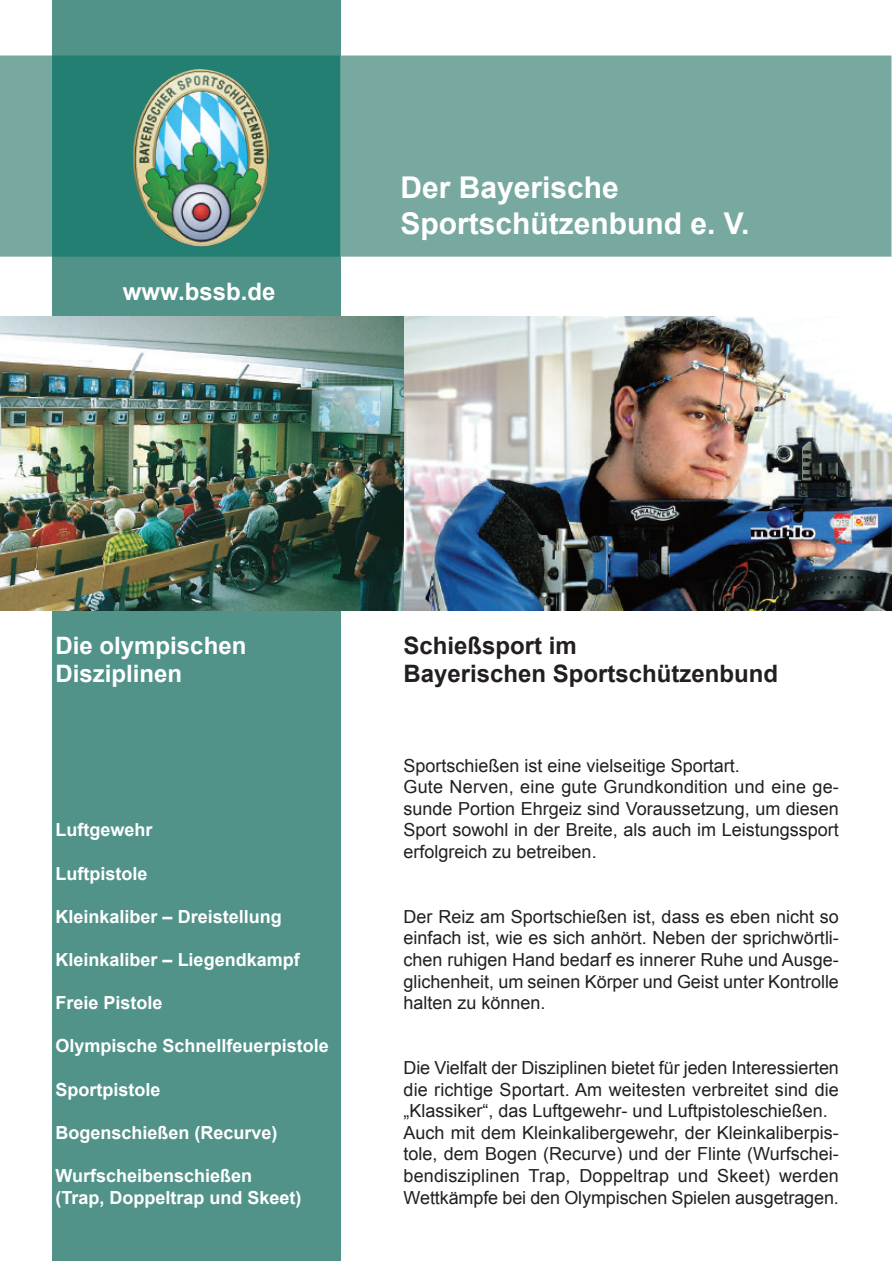
<style>
.page{position:relative;width:893px;height:1263px;background:#fff}
.page>*{position:absolute;margin:0;border:0;box-sizing:border-box;transform-origin:0 0}
.t1{font:700 30px/36px "Arial";color:#fff}
.t2{font:700 24px/28.8px "Arial";color:#231f20}
.t3{font:700 24px/28.8px "Arial";color:#fff}
.t4{font:18px/21.6px "Arial";color:#231f20}
.t5{font:700 18px/21.6px "Arial";color:#fff}
</style>
<div class="page">
<img style="left:0;top:317px;width:891px;height:294px">
<div style="left:52px;top:0;width:288px;height:1260px;background:#519389"></div>
<div style="left:0;top:56px;width:891px;height:201px;background:#78a9a1"></div>
<div style="left:52px;top:56px;width:288px;height:201px;background:#237f71"></div>
<img style="left:133px;top:69px;width:136px;height:178px">
<img style="left:0;top:317px;width:404px;height:293px">
<h2 class="t3" style="left:123px;top:277px;width:154px">www.bssb.de</h2>
<h1 class="t1" style="left:400px;top:170px;width:350px">Der Bayerische<br>Sportschützenbund e. V.</h1>
<h2 class="t3" style="left:56px;top:631px;width:192px">Die olympischen<br>Disziplinen</h2>
<p class="t5" style="left:56px;top:819px;width:98px">Luftgewehr</p>
<p class="t5" style="left:56px;top:862px;width:93px">Luftpistole</p>
<p class="t5" style="left:56px;top:906px;width:228px">Kleinkaliber – Dreistellung</p>
<p class="t5" style="left:56px;top:949px;width:246px">Kleinkaliber – Liegendkampf</p>
<p class="t5" style="left:56px;top:992px;width:109px">Freie Pistole</p>
<p class="t5" style="left:56px;top:1035px;width:275px">Olympische Schnellfeuerpistole</p>
<p class="t5" style="left:56px;top:1078px;width:106px">Sportpistole</p>
<p class="t5" style="left:56px;top:1122px;width:224px">Bogenschießen (Recurve)</p>
<p class="t5" style="left:56px;top:1165px;width:248px">Wurfscheibenschießen (Trap, Doppeltrap und Skeet)</p>
<h2 class="t2" style="left:404px;top:631px;width:376px">Schießsport im<br>Bayerischen Sportschützenbund</h2>
<p class="t4" style="left:404px;top:754px;width:437px">Sportschießen ist eine vielseitige Sportart.<br>Gute Nerven, eine gute Grundkondition und eine ge&shy;sunde Portion Ehrgeiz sind Voraussetzung, um diesen Sport sowohl in der Breite, als auch im Leistungssport erfolgreich zu betreiben.</p>
<p class="t4" style="left:404px;top:906px;width:437px;text-align:justify">Der Reiz am Sportschießen ist, dass es eben nicht so einfach ist, wie es sich anhört. Neben der sprichwörtli&shy;chen ruhigen Hand bedarf es innerer Ruhe und Ausge&shy;glichenheit, um seinen Körper und Geist unter Kontrolle halten zu können.</p>
<p class="t4" style="left:404px;top:1057px;width:437px">Die Vielfalt der Disziplinen bietet für jeden Interessierten die richtige Sportart. Am weitesten verbreitet sind die „Klassiker“, das Luftgewehr- und Luftpistoleschießen.<br>Auch mit dem Kleinkalibergewehr, der Kleinkaliberpis&shy;tole, dem Bogen (Recurve) und der Flinte (Wurfschei&shy;bendisziplinen Trap, Doppeltrap und Skeet) werden Wettkämpfe bei den Olympischen Spielen ausgetragen.</p>
</div>
